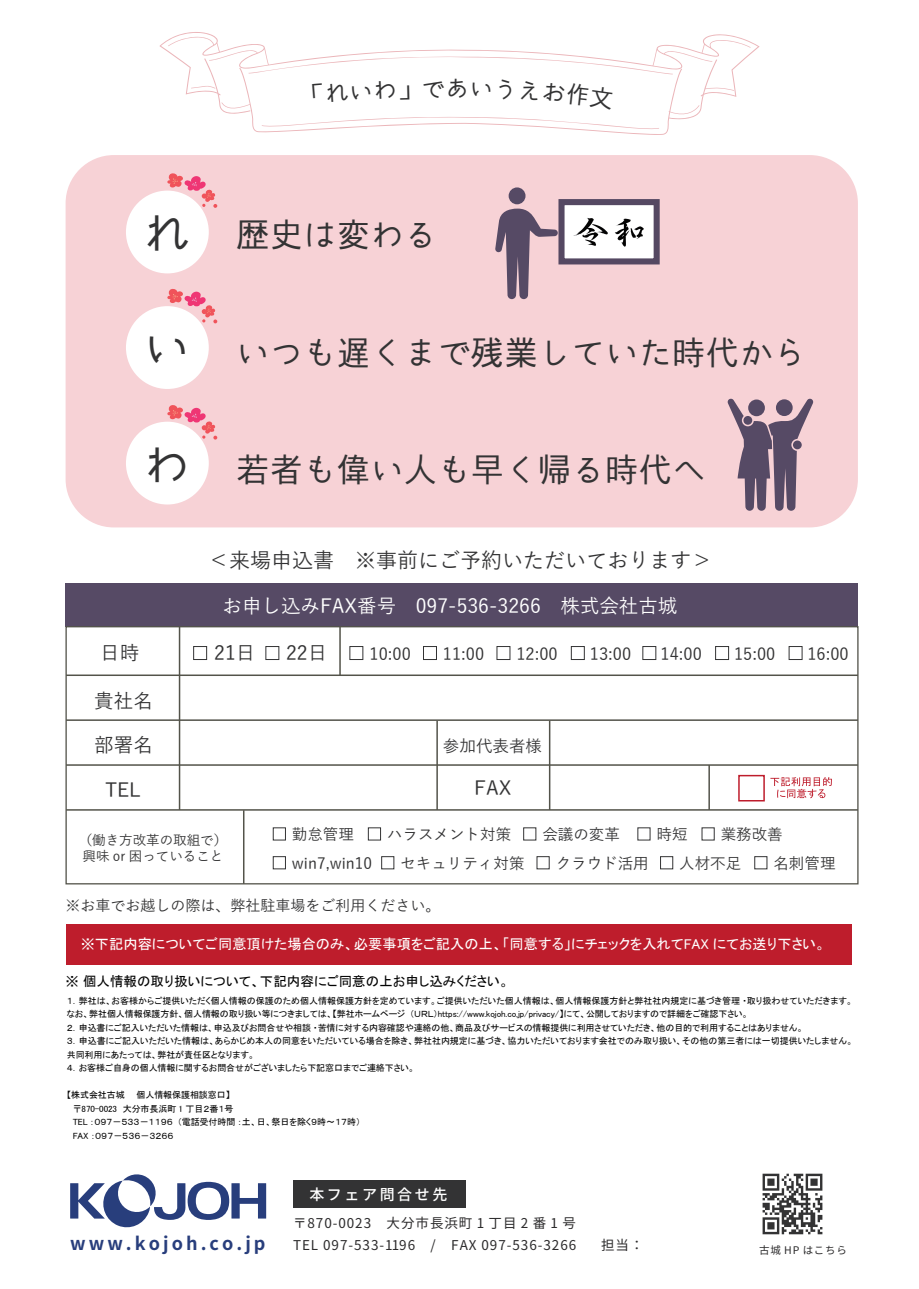
<style>
.page{position:relative;width:919px;height:1289px;background:#fff}
.page>*{position:absolute;margin:0;border:0;box-sizing:border-box;transform-origin:0 0}
.t1{font:47.1px "komorebi gothic P";color:#333334}
.t2{font:33.45px "komorebi gothic P";color:#333334}
.t3{font:24px "komorebi gothic P";color:#333334}
.t4{font:500 21px "Yu Gothic";color:#333334}
.t5{font:500 19.5px "Yu Gothic";color:#fff}
.t6{font:500 19.5px "Yu Gothic";color:#333334}
.t7{font:700 18px "Noto Sans CJ Kjp";letter-spacing:.17em;color:#283e7c}
.t8{font:500 16.5px "Yu Gothic";color:#333334}
.t9{font:500 15.45px "Yu Gothic";color:#333334}
.t10{font:500 15px "Yu Gothic";color:#333334}
.t11{font:500 15px "Noto Sans CJ Kjp";letter-spacing:.17em;color:#fff}
.t12{font:14.25px "MS P Gothic";color:#fff}
.t13{font:13.5px "Noto Sans CJ Kjp";letter-spacing:.07em;color:#2c2b2c}
.t14{font:13.5px "MS P Gothic";color:#030303}
.t15{font:500 13.5px/16.5px "Yu Gothic";color:#333334}
.t16{font:10.5px "Noto Sans CJ Kjp";letter-spacing:.07em;color:#2c2b2c}
.t17{font:9px/13.5px "MS P Gothic";letter-spacing:-.01em;color:#030303}
</style>
<div class="page">
<div style="left:293px;top:1180px;width:172px;height:27px;background:#333334"></div>
<hr style="left:66px;top:674px;width:791px;height:2px;background:#53534a">
<hr style="left:66px;top:719px;width:791px;height:2px;background:#53534a">
<hr style="left:66px;top:764px;width:791px;height:1px;background:#53534a">
<hr style="left:66px;top:809px;width:791px;height:1px;background:#53534a">
<hr style="left:179px;top:626px;width:1px;height:184px;background:#53534a">
<hr style="left:339px;top:626px;width:2px;height:49px;background:#53534a">
<div style="left:66px;top:583px;width:792px;height:43px;background:#564a65"></div>
<div style="left:65px;top:626px;width:793px;height:258px;border:1px solid #53534a"></div>
<div style="left:66px;top:155px;width:791px;height:372px;background:#f7d2d6;border-radius:48px"></div>
<div style="left:126px;top:191px;width:83px;height:82px;background:#fff;border-radius:50%"></div>
<div style="left:126px;top:306px;width:83px;height:83px;background:#fff;border-radius:50%"></div>
<div style="left:126px;top:421px;width:83px;height:83px;background:#fff;border-radius:50%"></div>
<svg style="left:166px;top:173px;width:51px;height:35px"></svg>
<svg style="left:167px;top:289px;width:50px;height:34px"></svg>
<svg style="left:166px;top:405px;width:51px;height:34px"></svg>
<div style="left:66px;top:924px;width:785px;height:40px;background:#be1d2c"></div>
<svg style="left:770px;top:777px;width:61px;height:21px"></svg>
<div style="left:738px;top:774px;width:26px;height:27px;border:2px solid #be1d2c"></div>
<hr style="left:708px;top:765px;width:1px;height:45px;background:#53534a">
<hr style="left:243px;top:810px;width:1px;height:73px;background:#53534a">
<hr style="left:436px;top:720px;width:2px;height:90px;background:#53534a">
<hr style="left:549px;top:720px;width:1px;height:90px;background:#53534a">
<svg style="left:727px;top:398px;width:86px;height:113px"></svg>
<div style="left:792px;top:440px;width:9px;height:9px;background:#564a65;border-radius:50%"></div>
<div style="left:558px;top:199px;width:101px;height:65px;background:#fff;border:6px solid #554862"></div>
<div style="left:508px;top:187px;width:17px;height:17px;background:#564a65;border-radius:50%"></div>
<svg style="left:495px;top:208px;width:62px;height:91px"></svg>
<img style="left:573px;top:218px;width:71px;height:29px">
<div style="left:349px;top:646px;width:14px;height:14px;border:1px solid #333334"></div>
<div style="left:193px;top:646px;width:14px;height:14px;border:1px solid #333334"></div>
<div style="left:265px;top:646px;width:14px;height:14px;border:1px solid #333334"></div>
<div style="left:423px;top:646px;width:14px;height:14px;border:1px solid #333334"></div>
<div style="left:496px;top:646px;width:14px;height:14px;border:1px solid #333334"></div>
<div style="left:571px;top:646px;width:13px;height:14px;border:1px solid #333334"></div>
<div style="left:642px;top:646px;width:14px;height:14px;border:1px solid #333334"></div>
<div style="left:715px;top:646px;width:13px;height:14px;border:1px solid #333334"></div>
<div style="left:788px;top:646px;width:14px;height:14px;border:1px solid #333334"></div>
<div style="left:273px;top:827px;width:13px;height:13px;border:1px solid #333334"></div>
<div style="left:368px;top:827px;width:13px;height:13px;border:1px solid #333334"></div>
<div style="left:523px;top:827px;width:13px;height:13px;border:1px solid #333334"></div>
<div style="left:273px;top:856px;width:13px;height:13px;border:1px solid #333334"></div>
<div style="left:381px;top:856px;width:13px;height:13px;border:1px solid #333334"></div>
<div style="left:536px;top:856px;width:13px;height:13px;border:1px solid #333334"></div>
<div style="left:660px;top:856px;width:13px;height:13px;border:1px solid #333334"></div>
<div style="left:754px;top:856px;width:13px;height:13px;border:1px solid #333334"></div>
<svg style="left:70px;top:1174px;width:196px;height:54px"></svg>
<img style="left:762px;top:1173px;width:61px;height:62px">
<svg style="left:159px;top:32px;width:600px;height:103px"></svg>
<svg style="left:248px;top:55px;width:424px;height:55px"></svg>
<h3 class="t3" style="left:445px;top:76px;width:26px">あ</h3>
<h1 class="t1" style="left:143px;top:208px;width:49px">れ</h1>
<h2 class="t2" style="left:236px;top:217px;width:203px">歴史は変わる</h2>
<h1 class="t1" style="left:143px;top:323px;width:49px">い</h1>
<h2 class="t2" style="left:236px;top:335px;width:571px">いつも遅くまで残業していた時代から</h2>
<h1 class="t1" style="left:143px;top:440px;width:49px">わ</h1>
<h2 class="t2" style="left:236px;top:452px;width:471px">若者も偉い人も早く帰る時代へ</h2>
<h3 class="t4" style="left:208px;top:540px;width:505px">＜来場申込書　※事前にご予約いただいております＞</h3>
<h3 class="t5" style="left:222px;top:587px;width:456px">お申し込みFAX番号　097-536-3266　株式会社古城</h3>
<h3 class="t6" style="left:100px;top:634px;width:40px">日時</h3>
<h3 class="t6" style="left:214px;top:634px;width:114px">21日 　 22日</h3>
<h3 class="t8" style="left:369px;top:638px;width:43px">10:00</h3>
<h3 class="t8" style="left:443px;top:638px;width:43px">11:00</h3>
<h3 class="t8" style="left:516px;top:638px;width:43px">12:00</h3>
<h3 class="t8" style="left:590px;top:638px;width:43px">13:00</h3>
<h3 class="t8" style="left:660px;top:638px;width:43px">14:00</h3>
<h3 class="t8" style="left:734px;top:638px;width:43px">15:00</h3>
<h3 class="t8" style="left:807px;top:638px;width:43px">16:00</h3>
<h3 class="t6" style="left:94px;top:682px;width:60px">貴社名</h3>
<h3 class="t6" style="left:94px;top:727px;width:60px">部署名</h3>
<h3 class="t8" style="left:443px;top:730px;width:100px">参加代表者様</h3>
<h3 class="t6" style="left:105px;top:772px;width:37px">TEL</h3>
<h3 class="t6" style="left:474px;top:770px;width:39px">FAX</h3>
<h3 class="t15" style="left:79px;top:829px;width:150px">（働き方改革の取組で）興味 or 困っていること</h3>
<h3 class="t9" style="left:292px;top:820px;width:64px">勤怠管理</h3>
<h3 class="t9" style="left:387px;top:820px;width:126px">ハラスメント対策</h3>
<h3 class="t9" style="left:542px;top:820px;width:79px">会議の変革</h3>
<h3 class="t9" style="left:656px;top:820px;width:33px">時短</h3>
<h3 class="t9" style="left:720px;top:820px;width:64px">業務改善</h3>
<h3 class="t9" style="left:292px;top:848px;width:82px">win7,win10</h3>
<h3 class="t9" style="left:400px;top:848px;width:126px">セキュリティ対策</h3>
<h3 class="t9" style="left:555px;top:848px;width:95px">クラウド活用</h3>
<h3 class="t9" style="left:679px;top:848px;width:64px">人材不足</h3>
<h3 class="t9" style="left:773px;top:848px;width:64px">名刺管理</h3>
<h3 class="t10" style="left:65px;top:891px;width:377px">※お車でお越しの際は、弊社駐車場をご利用ください。</h3>
<h3 class="t12" style="left:81px;top:936px;width:746px">※下記内容についてご同意頂けた場合のみ、必要事項をご記入の上、「同意する」にチェックを入れてFAX にてお送り下さい。</h3>
<h3 class="t14" style="left:65px;top:974px;width:445px">※ 個人情報の取り扱いについて、下記内容にご同意の上お申し込みください。</h3>
<p class="t17" style="left:67px;top:993px;width:787px">１．弊社は、お客様からご提供いただく個人情報の保護のため個人情報保護方針を定めています。ご提供いただいた個人情報は、個人情報保護方針と弊社社内規定に基づき管理・取り扱わせていただきます。なお、弊社個人情報保護方針、個人情報の取り扱い等につきましては、【弊社ホームページ（ＵＲＬ）https://www.kojoh.co.jp/privacy/】にて、公開しておりますので詳細をご確認下さい。<br>２．申込書にご記入いただいた情報は、申込及びお問合せや相談・苦情に対する内容確認や連絡の他、商品及びサービスの情報提供に利用させていただき、他の目的で利用することはありません。<br>３．申込書にご記入いただいた情報は、あらかじめ本人の同意をいただいている場合を除き、弊社社内規定に基づき、協力いただいております会社でのみ取り扱い、その他の第三者には一切提供いたしません。共同利用にあたっては、弊社が責任区となります。<br>４．お客様ご自身の個人情報に関するお問合せがございましたら下記窓口までご連絡下さい。</p>
<p class="t17" style="left:67px;top:1088px;width:295px">【株式会社古城　　個人情報保護相談窓口】<br>　〒870-0023　大分市長浜町 1 丁目２番１号<br>　TEL ：０９７－５３３－１１９６（電話受付時間：土、日、祭日を除く９時～１７時）　FAX ：０９７－５３６－３２６６</p>
<h3 class="t11" style="left:309px;top:1185px;width:139px">本フェア問合せ先</h3>
<h3 class="t13" style="left:293px;top:1214px;width:284px">〒870-0023　大分市長浜町 1 丁目 2 番 1 号</h3>
<h3 class="t7" style="left:70px;top:1233px;width:197px">www.kojoh.co.jp</h3>
<h3 class="t13" style="left:293px;top:1237px;width:285px">TEL 097-533-1196　/　FAX 097-536-3266</h3>
<h3 class="t13" style="left:601px;top:1237px;width:44px">担当：</h3>
<p class="t16" style="left:759px;top:1244px;width:89px">古城 HP はこちら</p>
</div>
